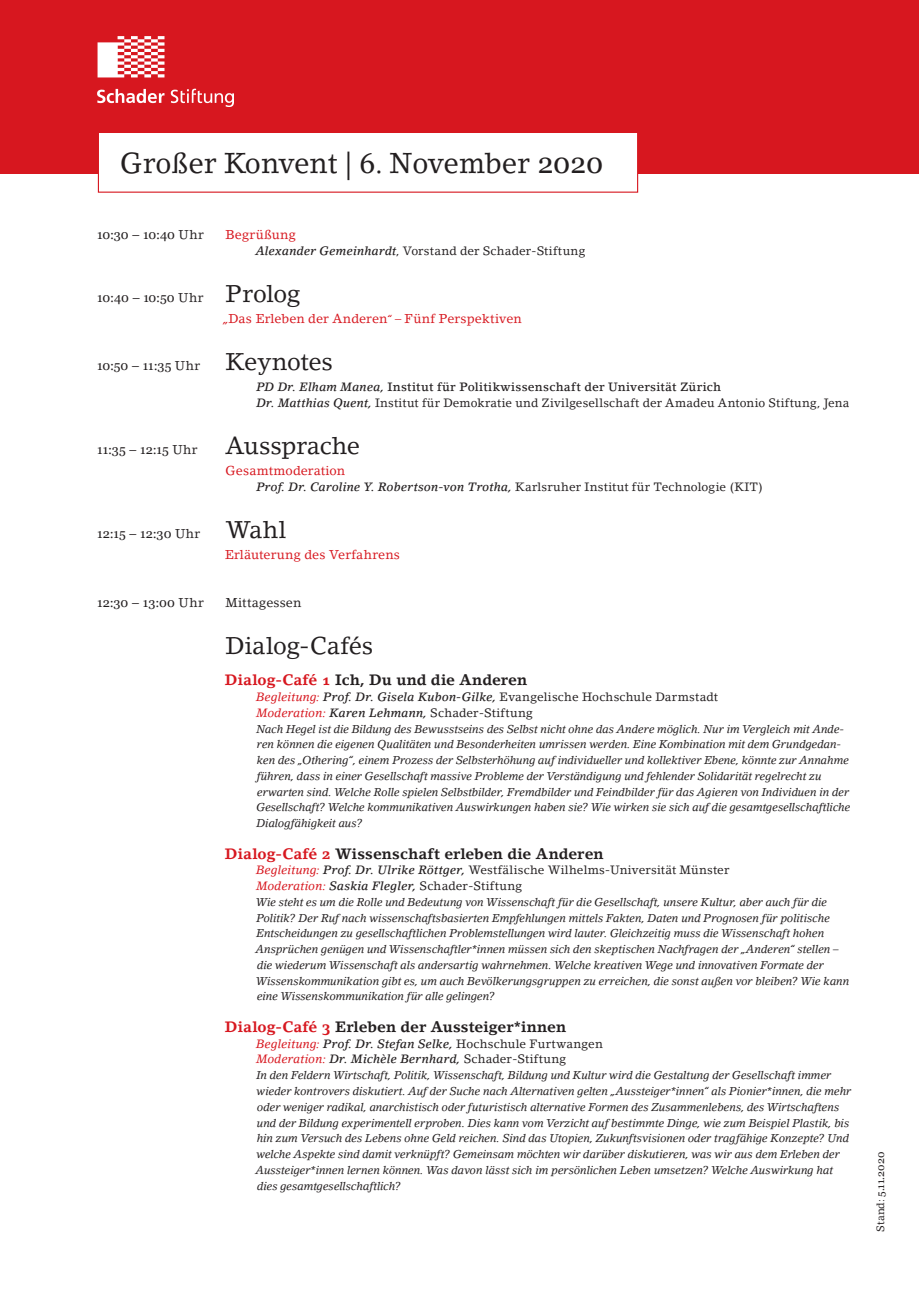
<style>
.page{position:relative;width:919px;height:1289px;background:#fff}
.page>*{position:absolute;margin:0;border:0;box-sizing:border-box;transform-origin:0 0}
.t1{font:28.5px "Lino Letter Std";color:#231f20}
.E2_Programm_Uhrzeit{font:24px "Lino Letter Std";letter-spacing:-.01em;color:#231f20}
.E2_Programm_Dialog_C{font:700 15px "Lino Letter Std";color:#231f20}
.E2_Programm_Uhrzeit-2{font:12.75px "Georgia";letter-spacing:.005em;color:#231f20}
.E2_Programm_Thema_Ro{font:12.75px "Lino Letter Std";letter-spacing:.005em;color:#d7171f}
.E2_Programm_Uhrzeit-3{font:12.75px "Lino Letter Std";letter-spacing:.005em;color:#231f20}
.E2_Programm_Uhrzeit-4{font:12.75px "Lino Letter Std";letter-spacing:.025em;color:#d7171f}
.E2_Programm_Referent{font:12px "Lino Letter Std";letter-spacing:.02em;color:#231f20}
.E2_Programm_Referent-2{font:italic 500 12px "Lino Letter Std";letter-spacing:.01em;color:#231f20}
.E2_Programm_Referent-3{font:500 12px "Lino Letter Std";letter-spacing:.025em;color:#231f20}
.E2_Programm_Dialog_C-2{font:italic 11.25px/15.8px "Lino Letter Std";letter-spacing:-.01em;color:#231f20}
.t2{font:10.5px "Georgia";color:#231f20}
.s1{font-family:"Georgia"}
.s2{font-family:"Lino Letter Std"}
.s3{font-weight:500;font-style:italic}
.s4{font-family:"Lino Letter Std";font-size:24px}
.s5{font-style:italic}
.s6{font-style:italic;font-size:11.25px}
.s7{font-weight:400;font-style:normal}
.s8{color:#d7171f}
.s9{font-style:italic;color:#d7171f}
.s10{font-weight:400;color:#d7171f}
</style>
<div class="page">
<div style="left:0;top:0;width:918px;height:173px;background:#d7171f"></div>
<div style="left:98px;top:132px;width:539px;height:60px;background:#fff"></div>
<div style="left:98px;top:132px;width:540px;height:61px;border:1px solid #d7171f"></div>
<img style="left:97px;top:36px;width:136px;height:70px">
<h1 class="t1" style="left:120px;top:146px;width:484px">Großer Konvent | <span class="s1">6</span>. November <span class="s1">2020</span></h1>
<p class="E2_Programm_Uhrzeit-2" style="left:97px;top:227px;width:108px">10:30 – 10:40 <span class="s2">Uhr</span></p>
<p class="E2_Programm_Uhrzeit-4" style="left:225px;top:226px;width:72px">Begrüßung</p>
<p class="E2_Programm_Referent" style="left:256px;top:243px;width:331px"><span class="s3">Alexander Gemeinhardt</span>, Vorstand der Schader-Stiftung</p>
<p class="E2_Programm_Uhrzeit-2" style="left:97px;top:290px;width:205px">10:40 – 10:50 <span class="s2">Uhr</span> <span class="s4">Prolog</span></p>
<p class="E2_Programm_Thema_Ro" style="left:223px;top:310px;width:299px"><span class="s5">„</span>Das Erleben der Anderen<span class="s6">“</span> <span class="s5">–</span> Fünf Perspektiven</p>
<p class="E2_Programm_Uhrzeit-2" style="left:97px;top:358px;width:237px">10:50 – 11:35 <span class="s2">Uhr</span> <span class="s4">Keynotes</span></p>
<p class="E2_Programm_Referent-3" style="left:256px;top:379px;width:466px"><span class="s5">PD Dr. Elham Manea,</span> Institut für Politikwissenschaft der Universität Zürich</p>
<p class="E2_Programm_Referent" style="left:256px;top:395px;width:594px"><span class="s3">Dr. Matthias Quent,</span> Institut für Demokratie und Zivilgesellschaft der Amadeu Antonio Stiftung, Jena</p>
<p class="E2_Programm_Uhrzeit-2" style="left:97px;top:442px;width:264px">11:35 – 12:15 <span class="s2">Uhr</span> <span class="s4">Aussprache</span></p>
<p class="E2_Programm_Thema_Ro" style="left:225px;top:463px;width:121px">Gesamtmoderation</p>
<p class="E2_Programm_Referent-2" style="left:256px;top:479px;width:508px">Prof. Dr. Caroline Y. Robertson-von Trotha, <span class="s7">Karlsruher Institut für Technologie (KIT)</span></p>
<p class="E2_Programm_Uhrzeit-2" style="left:97px;top:526px;width:191px">12:15 – 12:30 <span class="s2">Uhr</span> <span class="s4">Wahl</span></p>
<p class="E2_Programm_Thema_Ro" style="left:225px;top:547px;width:176px">Erläuterung des Verfahrens</p>
<p class="E2_Programm_Uhrzeit-2" style="left:97px;top:594px;width:108px">12:30 – 13:00 <span class="s2">Uhr</span></p>
<p class="E2_Programm_Uhrzeit-3" style="left:225px;top:594px;width:77px">Mittagessen</p>
<p class="E2_Programm_Uhrzeit" style="left:225px;top:630px;width:149px">Dialog-Cafés</p>
<p class="E2_Programm_Dialog_C" style="left:225px;top:671px;width:304px"><span class="s8">Dialog-Café 1</span> Ich, Du und die Anderen</p>
<p class="E2_Programm_Referent" style="left:256px;top:689px;width:463px"><span class="s9">Begleitung:</span> <span class="s3">Prof. Dr. Gisela Kubon-Gilke,</span> Evangelische Hochschule Darmstadt</p>
<p class="E2_Programm_Referent" style="left:256px;top:705px;width:278px"><span class="s9">Moderation:</span> <span class="s3">Karen Lehmann,</span> Schader-Stiftung</p>
<p class="E2_Programm_Dialog_C-2" style="left:256px;top:720px;width:595px">Nach Hegel ist die Bildung des Bewusstseins des Selbst nicht ohne das Andere möglich. Nur im Vergleich mit Ande&shy;ren können die eigenen Qualitäten und Besonderheiten umrissen werden. Eine Kombination mit dem Grundgedan&shy;ken des „Othering“, einem Prozess der Selbsterhöhung auf individueller und kollektiver Ebene, könnte zur Annahme führen, dass in einer Gesellschaft massive Probleme der Verständigung und fehlender Solidarität regelrecht zu erwarten sind. Welche Rolle spielen Selbstbilder, Fremdbilder und Feindbilder für das Agieren von Individuen in der Gesellschaft? Welche kommunikativen Auswirkungen haben sie? Wie wirken sie sich auf die gesamtgesellschaftliche Dialogfähigkeit aus?</p>
<p class="E2_Programm_Dialog_C" style="left:225px;top:844px;width:380px"><span class="s8">Dialog-Café 2</span> Wissenschaft erleben die Anderen</p>
<p class="E2_Programm_Referent" style="left:256px;top:862px;width:474px"><span class="s9">Begleitung:</span> <span class="s3">Prof. Dr. Ulrike Röttger,</span> Westfälische Wilhelms-Universität Münster</p>
<p class="E2_Programm_Referent" style="left:256px;top:878px;width:267px"><span class="s9">Moderation:</span> <span class="s3">Saskia Flegler,</span> Schader-Stiftung</p>
<p class="E2_Programm_Dialog_C-2" style="left:256px;top:894px;width:595px">Wie steht es um die Rolle und Bedeutung von Wissenschaft für die Gesellschaft, unsere Kultur, aber auch für die Politik? Der Ruf nach wissenschaftsbasierten Empfehlungen mittels Fakten, Daten und Prognosen für politische Entscheidungen zu gesellschaftlichen Problemstellungen wird lauter. Gleichzeitig muss die Wissenschaft hohen Ansprüchen genügen und Wissenschaftler*innen müssen sich den skeptischen Nachfragen der „Anderen“ stellen – die wiederum Wissenschaft als andersartig wahrnehmen. Welche kreativen Wege und innovativen Formate der Wissenskommunikation gibt es, um auch Bevölkerungsgruppen zu erreichen, die sonst außen vor bleiben? Wie kann eine Wissenskommunikation für alle gelingen?</p>
<p class="E2_Programm_Dialog_C" style="left:225px;top:1017px;width:342px"><span class="s8">Dialog-Café 3</span> Erleben der Aussteiger*innen</p>
<p class="E2_Programm_Referent-2" style="left:256px;top:1036px;width:348px"><span class="s10">Begleitung:</span> Prof. Dr. Stefan Selke, <span class="s7">Hochschule Furtwangen</span></p>
<p class="E2_Programm_Referent-2" style="left:256px;top:1052px;width:311px"><span class="s10">Moderation:</span> Dr. Michèle Bernhard, <span class="s7">Schader-Stiftung</span></p>
<p class="E2_Programm_Dialog_C-2" style="left:256px;top:1067px;width:597px">In den Feldern Wirtschaft, Politik, Wissenschaft, Bildung und Kultur wird die Gestaltung der Gesellschaft immer wieder kontrovers diskutiert. Auf der Suche nach Alternativen gelten „Aussteiger*innen“ als Pionier*innen, die mehr oder weniger radikal, anarchistisch oder futuristisch alternative Formen des Zusammenlebens, des Wirtschaftens und der Bildung experimentell erproben. Dies kann vom Verzicht auf bestimmte Dinge, wie zum Beispiel Plastik, bis hin zum Versuch des Lebens ohne Geld reichen. Sind das Utopien, Zukunftsvisionen oder tragfähige Konzepte? Und welche Aspekte sind damit verknüpft? Gemeinsam möchten wir darüber diskutieren, was wir aus dem Erleben der Aussteiger*innen lernen können. Was davon lässt sich im persönlichen Leben umsetzen? Welche Auswirkung hat dies gesamtgesellschaftlich?</p>
<p class="t2" style="left:874px;top:1231px;width:81px;rotate:-90deg"><span class="s2">Stand:</span> 5.11.2020</p>
</div>
